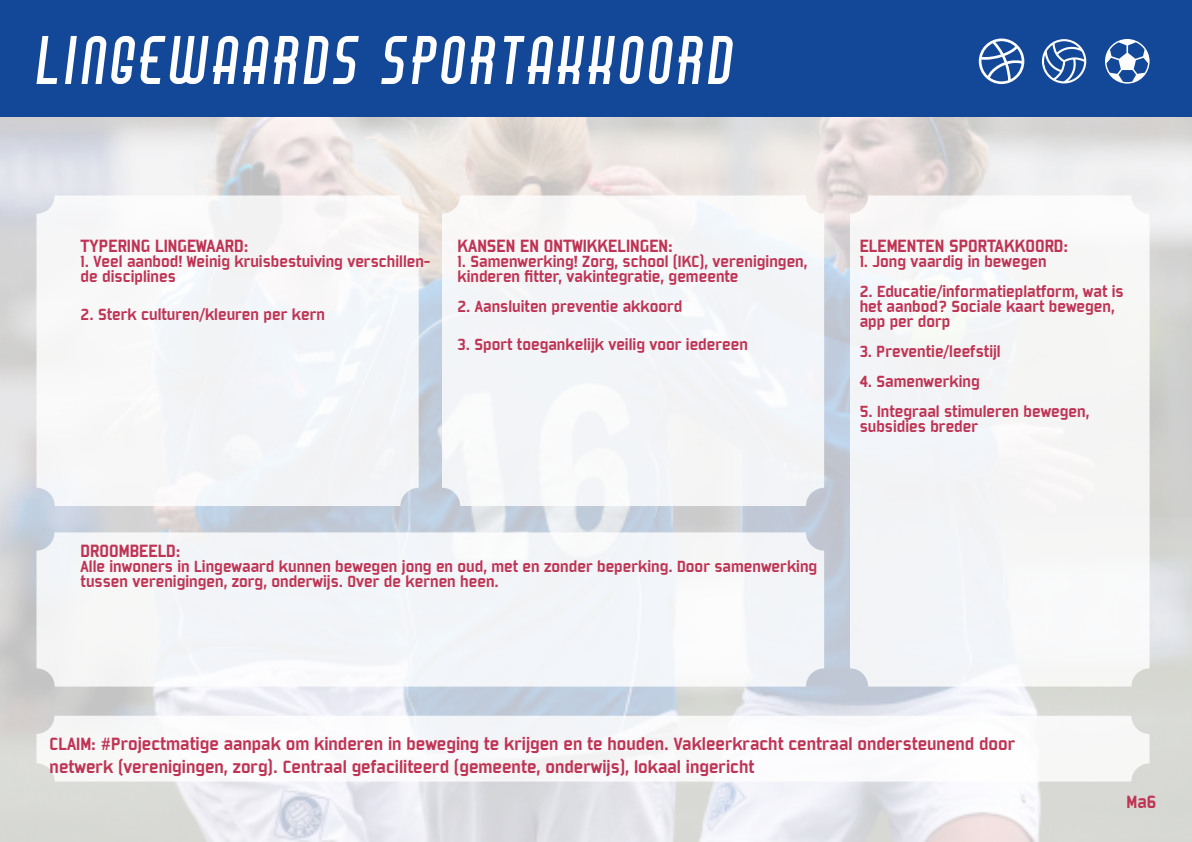
<style>
.page{position:relative;width:1192px;height:842px;background:#fff}
.page>*{position:absolute;margin:0;border:0;box-sizing:border-box;transform-origin:0 0}
.t1{font:59.95px "Air Americana";letter-spacing:.075em;color:#fff}
.t2{font:19.25px/23.1px "Bombardier";color:#bf3454}
.t3{font:17.5px/15px "Bombardier";color:#bf3454}
</style>
<div class="page">
<img style="left:0;top:117px;width:1192px;height:724px">
<div style="left:442px;top:195px;width:382px;height:311px;background:#f2f5f8;border-radius:18px"></div>
<div style="left:0;top:0;width:1192px;height:117px;background:#134899"></div>
<div style="left:37px;top:195px;width:382px;height:311px;background:#f5f6f8;border-radius:18px"></div>
<div style="left:37px;top:532px;width:787px;height:155px;background:#f2f5f8;border-radius:18px"></div>
<div style="left:37px;top:716px;width:1113px;height:65px;background:#fff;border-radius:18px"></div>
<div style="left:850px;top:195px;width:300px;height:492px;background:#f5f5f6;border-radius:18px"></div>
<svg style="left:979px;top:39px;width:45px;height:45px"></svg>
<svg style="left:1105px;top:39px;width:45px;height:45px"></svg>
<svg style="left:1042px;top:39px;width:44px;height:44px"></svg>
<p class="t1" style="left:37px;top:30px;width:698px">LINGEWAARDS SPORTAKKOORD</p>
<p class="t2" style="left:81px;top:234px;width:169px">TYPERING LINGEWAARD:</p>
<p class="t3" style="left:81px;top:254px;width:351px">1. Veel aanbod! Weinig kruisbestuiving verschillen&shy;de disciplines</p>
<p class="t3" style="left:81px;top:307px;width:246px">2. Sterk culturen/kleuren per kern</p>
<p class="t2" style="left:458px;top:234px;width:217px">KANSEN EN ONTWIKKELINGEN:</p>
<p class="t3" style="left:458px;top:254px;width:352px">1. Samenwerking! Zorg, school (IKC), verenigingen, kinderen fitter, vakintegratie, gemeente</p>
<p class="t3" style="left:458px;top:299px;width:226px">2. Aansluiten preventie akkoord</p>
<p class="t3" style="left:458px;top:337px;width:292px">3. Sport toegankelijk veilig voor iedereen</p>
<p class="t2" style="left:860px;top:234px;width:210px">ELEMENTEN SPORTAKKOORD:</p>
<p class="t3" style="left:860px;top:254px;width:188px">1. Jong vaardig in bewegen</p>
<p class="t3" style="left:860px;top:284px;width:266px">2. Educatie/informatieplatform, wat is het aanbod? Sociale kaart bewegen, app per dorp</p>
<p class="t3" style="left:860px;top:344px;width:143px">3. Preventie/leefstijl</p>
<p class="t3" style="left:860px;top:374px;width:122px">4. Samenwerking</p>
<p class="t3" style="left:860px;top:404px;width:231px">5. Integraal stimuleren bewegen, subsidies breder</p>
<p class="t2" style="left:81px;top:539px;width:102px">DROOMBEELD:</p>
<p class="t3" style="left:81px;top:558px;width:738px">Alle inwoners in Lingewaard kunnen bewegen jong en oud, met en zonder beperking. Door samenwerking tussen verenigingen, zorg, onderwijs. Over de kernen heen.</p>
<p class="t2" style="left:50px;top:732px;width:967px">CLAIM: #Projectmatige aanpak om kinderen in beweging te krijgen en te houden. Vakleerkracht centraal ondersteunend door netwerk (verenigingen, zorg). Centraal gefaciliteerd (gemeente, onderwijs), lokaal ingericht</p>
<p class="t2" style="left:1127px;top:790px;width:31px">Ma6</p>
</div>
